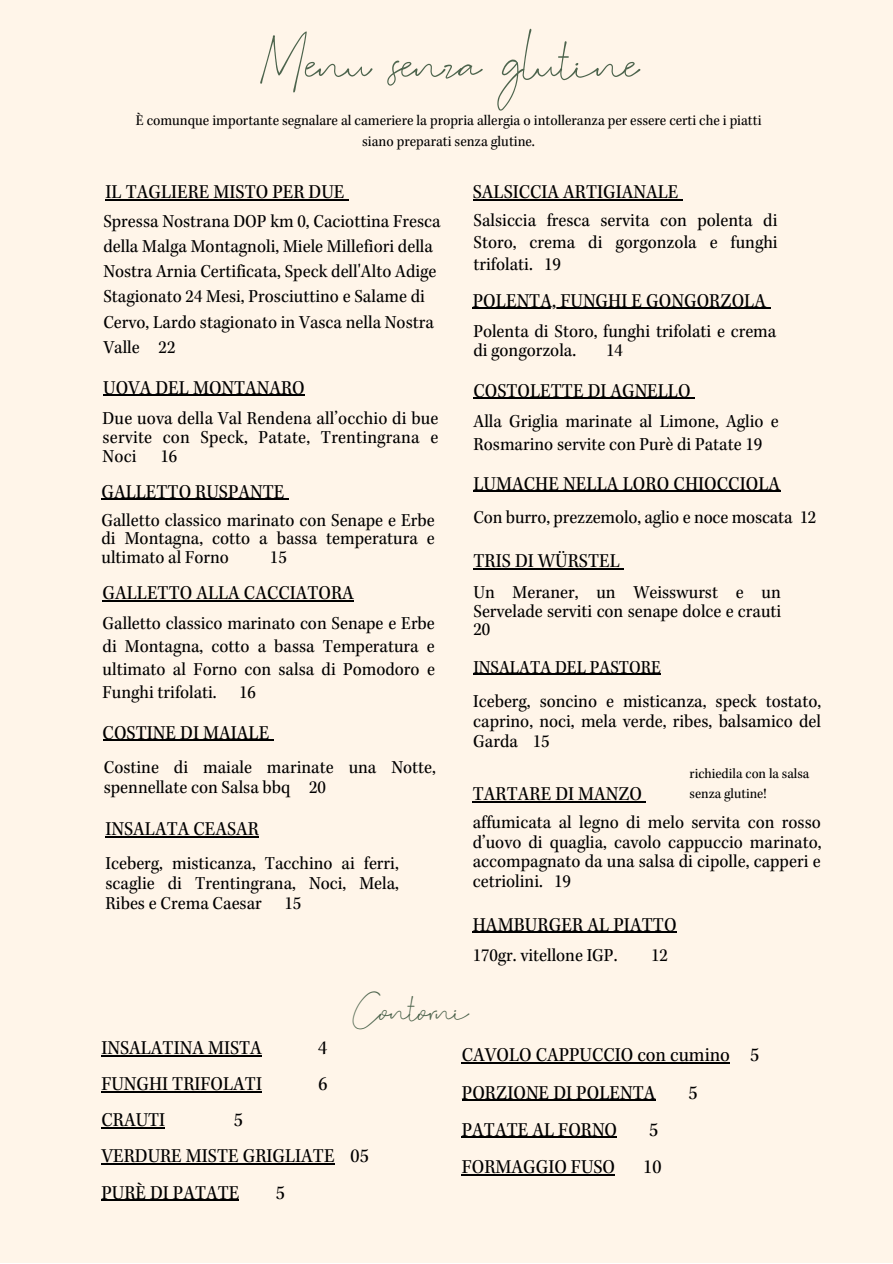
<style>
.page{position:relative;width:893px;height:1264px;background:#fff}
.page>*{position:absolute;margin:0;border:0;box-sizing:border-box;transform-origin:0 0}
.t1{font:72.3px "Suddenly DEMO";color:#4d644d}
.t2{font:47.4px "Suddenly DEMO";color:#4d644d}
.t3{font:20.4px "Kepler Std Scn";color:#000}
.t4{font:19.05px/19.6px "Kepler Std Scn";color:#000;text-align:justify}
.t5{font:15.3px/20.9px "Kepler Std Scn";color:#000;text-align:center}
.t6{font:14.55px/19.6px "Kepler Std Scn";color:#000}
</style>
<div class="page">
<div style="left:0;top:0;width:892px;height:1262px;background:#fff5e9"></div>
<hr style="left:472px;top:801px;width:170px;height:1px;background:#000">
<hr style="left:105px;top:199px;width:239px;height:1px;background:#000">
<hr style="left:472px;top:308px;width:294px;height:1px;background:#000">
<hr style="left:103px;top:739px;width:166px;height:2px;background:#000">
<hr style="left:101px;top:498px;width:183px;height:1px;background:#000">
<hr style="left:103px;top:395px;width:202px;height:1px;background:#000">
<hr style="left:472px;top:199px;width:206px;height:1px;background:#000">
<hr style="left:472px;top:931px;width:204px;height:1px;background:#000">
<hr style="left:473px;top:490px;width:307px;height:1px;background:#000">
<hr style="left:473px;top:398px;width:217px;height:1px;background:#000">
<hr style="left:473px;top:568px;width:147px;height:1px;background:#000">
<hr style="left:103px;top:600px;width:251px;height:1px;background:#000">
<hr style="left:105px;top:836px;width:154px;height:1px;background:#000">
<hr style="left:473px;top:674px;width:188px;height:1px;background:#000">
<hr style="left:101px;top:1055px;width:161px;height:1px;background:#000">
<hr style="left:101px;top:1091px;width:161px;height:1px;background:#000">
<hr style="left:101px;top:1127px;width:64px;height:1px;background:#000">
<hr style="left:101px;top:1163px;width:233px;height:1px;background:#000">
<hr style="left:101px;top:1199px;width:138px;height:1px;background:#000">
<hr style="left:462px;top:1062px;width:268px;height:1px;background:#000">
<hr style="left:462px;top:1099px;width:193px;height:1px;background:#000">
<hr style="left:462px;top:1136px;width:155px;height:1px;background:#000">
<hr style="left:462px;top:1174px;width:153px;height:1px;background:#000">
<p class="t1" style="left:260px;top:27px;width:380px">Menu senza glutine</p>
<p class="t5" style="left:136px;top:112px;width:627px">È comunque importante segnalare al cameriere la propria allergia o intolleranza per essere certi che i piatti siano preparati senza glutine.</p>
<p class="t3" style="left:105px;top:184px;width:240px">IL TAGLIERE MISTO PER DUE</p>
<p class="t4" style="left:103px;top:210px;width:339px;line-height:25.2px;text-align:left">Spressa Nostrana DOP km 0, Caciottina Fresca della Malga Montagnoli, Miele Millefiori della Nostra Arnia Certificata, Speck dell'Alto Adige Stagionato 24 Mesi, Prosciuttino e Salame di Cervo, Lardo stagionato in Vasca nella Nostra Valle 22</p>
<p class="t3" style="left:103px;top:379px;width:203px">UOVA DEL MONTANARO</p>
<p class="t4" style="left:103px;top:411px;width:337px;line-height:18.6px">Due uova della Val Rendena all’occhio di bue servite con Speck, Patate, Trentingrana e Noci</p>
<p class="t4" style="left:160px;top:448px;width:18px">16</p>
<p class="t3" style="left:101px;top:483px;width:184px">GALLETTO RUSPANTE</p>
<p class="t4" style="left:101px;top:512px;width:335px;line-height:18.6px">Galletto classico marinato con Senape e Erbe di Montagna, cotto a bassa temperatura e ultimato al Forno</p>
<p class="t4" style="left:270px;top:549px;width:18px">15</p>
<p class="t3" style="left:103px;top:585px;width:253px">GALLETTO ALLA CACCIATORA</p>
<p class="t4" style="left:103px;top:614px;width:334px;line-height:23px">Galletto classico marinato con Senape e Erbe di Montagna, cotto a bassa Temperatura e ultimato al Forno con salsa di Pomodoro e Funghi trifolati. 16</p>
<p class="t3" style="left:103px;top:724px;width:168px">COSTINE DI MAIALE</p>
<p class="t4" style="left:104px;top:759px;width:333px">Costine di maiale marinate una Notte, spennellate con Salsa bbq 20</p>
<p class="t3" style="left:105px;top:820px;width:155px">INSALATA CEASAR</p>
<p class="t4" style="left:105px;top:855px;width:295px">Iceberg, misticanza, Tacchino ai ferri, scaglie di Trentingrana, Noci, Mela, Ribes e Crema Caesar 15</p>
<p class="t3" style="left:472px;top:184px;width:207px">SALSICCIA ARTIGIANALE</p>
<p class="t4" style="left:473px;top:211px;width:306px;line-height:21.9px">Salsiccia fresca servita con polenta di Storo, crema di gorgonzola e funghi trifolati. 19</p>
<p class="t3" style="left:472px;top:292px;width:295px">POLENTA, FUNGHI E GONGORZOLA</p>
<p class="t4" style="left:473px;top:323px;width:304px">Polenta di Storo, funghi trifolati e crema di gongorzola.</p>
<p class="t4" style="left:606px;top:343px;width:18px">14</p>
<p class="t3" style="left:473px;top:382px;width:218px">COSTOLETTE DI AGNELLO</p>
<p class="t4" style="left:473px;top:411px;width:307px;line-height:23px">Alla Griglia marinate al Limone, Aglio e<br>Rosmarino servite con Purè di Patate 19</p>
<p class="t3" style="left:473px;top:475px;width:308px">LUMACHE NELLA LORO CHIOCCIOLA</p>
<p class="t4" style="left:473px;top:510px;width:344px">Con burro, prezzemolo, aglio e noce moscata 12</p>
<p class="t3" style="left:473px;top:553px;width:148px">TRIS DI WÜRSTEL</p>
<p class="t4" style="left:473px;top:585px;width:309px;line-height:18.6px">Un Meraner, un Weisswurst e un Servelade serviti con senape dolce e crauti 20</p>
<p class="t4" style="left:473px;top:659px;width:189px">INSALATA DEL PASTORE</p>
<p class="t4" style="left:473px;top:693px;width:349px">Iceberg, soncino e misticanza, speck tostato, caprino, noci, mela verde, ribes, balsamico del Garda 15</p>
<p class="t3" style="left:472px;top:785px;width:171px">TARTARE DI MANZO</p>
<p class="t6" style="left:689px;top:765px;width:121px">richiedila con la salsa senza glutine!</p>
<p class="t4" style="left:472px;top:814px;width:350px">affumicata al legno di melo servita con rosso d’uovo di quaglia, cavolo cappuccio marinato, accompagnato da una salsa di cipolle, capperi e cetriolini. 19</p>
<p class="t3" style="left:472px;top:916px;width:205px">HAMBURGER AL PIATTO</p>
<p class="t4" style="left:472px;top:947px;width:146px">170gr. vitellone IGP.</p>
<p class="t4" style="left:651px;top:947px;width:18px">12</p>
<p class="t2" style="left:353px;top:987px;width:117px">Contorni</p>
<p class="t3" style="left:101px;top:1039px;width:162px">INSALATINA MISTA</p>
<p class="t3" style="left:318px;top:1039px;width:11px">4</p>
<p class="t3" style="left:101px;top:1075px;width:162px">FUNGHI TRIFOLATI</p>
<p class="t3" style="left:318px;top:1075px;width:11px">6</p>
<p class="t3" style="left:101px;top:1111px;width:65px">CRAUTI</p>
<p class="t3" style="left:234px;top:1111px;width:11px">5</p>
<p class="t3" style="left:101px;top:1148px;width:269px">VERDURE MISTE GRIGLIATE 05</p>
<p class="t3" style="left:101px;top:1184px;width:139px">PURÈ DI PATATE</p>
<p class="t3" style="left:276px;top:1184px;width:11px">5</p>
<p class="t3" style="left:462px;top:1046px;width:299px">CAVOLO CAPPUCCIO con cumino 5</p>
<p class="t3" style="left:462px;top:1084px;width:195px">PORZIONE DI POLENTA</p>
<p class="t3" style="left:688px;top:1084px;width:11px">5</p>
<p class="t3" style="left:462px;top:1121px;width:157px">PATATE AL FORNO</p>
<p class="t3" style="left:649px;top:1121px;width:11px">5</p>
<p class="t3" style="left:462px;top:1158px;width:155px">FORMAGGIO FUSO</p>
<p class="t3" style="left:643px;top:1158px;width:20px">10</p>
</div>
